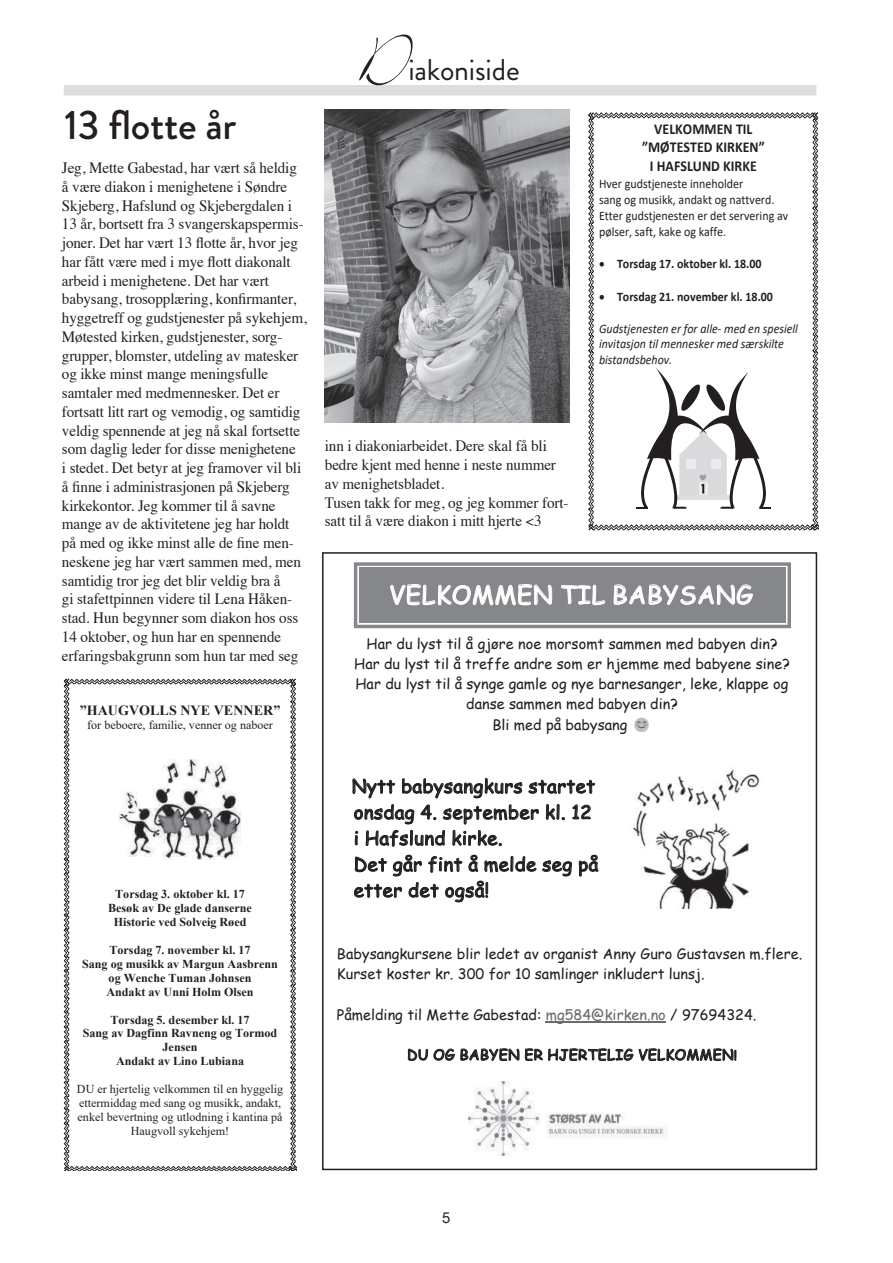
<style>
.page{position:relative;width:893px;height:1263px;background:#fff}
.page>*{position:absolute;margin:0;border:0;box-sizing:border-box;transform-origin:0 0}
.t1{font:72px "Bickley Script";color:#231f20}
.t2{font:500 41.25px "Brandon Grotesque";letter-spacing:-.005em;color:#231f20}
.t3{font:30px "Brandon Grotesque";letter-spacing:-.005em;color:#231f20}
.t4{font:24.45px "Comic Sans MS";letter-spacing:.02em;color:#fff}
.t5{font:18.3px/26px "Comic Sans MS";letter-spacing:.02em;color:#231f20}
.t6{font:15.75px/18.8px "Times";letter-spacing:-.005em;color:#231f20;scale:.96 1}
.t7{font:700 15.15px/18.6px "Calibri";letter-spacing:.005em;color:#231f20;text-align:center;scale:.92 1}
.t8{font:15px "Helvetica Neue";color:#231f20}
.t9{font:14.4px/20.1px "Comic Sans MS";letter-spacing:.005em;color:#231f20}
.t10{font:14.1px "Comic Sans MS";letter-spacing:.025em;color:#231f20}
.t11{font:700 14.1px "Times New Roman";letter-spacing:.005em;color:#231f20}
.t12{font:13.05px/15.9px "Calibri";color:#231f20;scale:.92 1}
.t13{font:italic 13.05px/15.9px "Calibri";color:#231f20;scale:.92 1}
.t14{font:700 13.05px "Calibri";color:#231f20;scale:.92 1}
.t15{font:700 12.15px/14px "Times New Roman";color:#231f20;text-align:center}
.t16{font:12.15px/14px "Times New Roman";color:#231f20;text-align:center}
.s1{color:#6a6b6e}
.s2{font-size:12.15px}
</style>
<div class="page">
<div style="left:64px;top:85px;width:752px;height:11px;background:#dcdddf"></div>
<img style="left:632px;top:769px;width:128px;height:140px">
<hr style="left:546px;top:1022px;width:120px;height:1px;background:#6a6b6e">
<img style="left:468px;top:1082px;width:198px;height:73px">
<svg style="left:354px;top:562px;width:437px;height:66px;background:#8b8d90"></svg>
<svg style="left:64px;top:679px;width:233px;height:491px"></svg>
<img style="left:120px;top:760px;width:121px;height:99px">
<svg style="left:588px;top:112px;width:231px;height:418px"></svg>
<div style="left:322px;top:552px;width:495px;height:618px;border:2px solid #231f20"></div>
<img style="left:325px;top:110px;width:245px;height:313px">
<h2 class="t2" style="left:64px;top:96px;width:174px">13 flotte år</h2>
<p class="t6" style="left:62px;top:157px;width:257px">Jeg, Mette Gabestad, har vært så heldig å være diakon i menighetene i Søndre Skjeberg, Hafslund og Skjebergdalen i 13 år, bortsett fra 3 svangerskapspermis&shy;joner. Det har vært 13 flotte år, hvor jeg har fått være med i mye flott diakonalt arbeid i menighetene. Det har vært babysang, trosopplæring, konfirmanter, hyggetreff og gudstjenester på sykehjem, Møtested kirken, gudstjenester, sorg&shy;grupper, blomster, utdeling av matesker og ikke minst mange meningsfulle samtaler med medmennesker. Det er fortsatt litt rart og vemodig, og samtidig veldig spennende at jeg nå skal fortsette som daglig leder for disse menighetene<br>i stedet. Det betyr at jeg framover vil bli å finne i administrasjonen på Skjeberg kirkekontor. Jeg kommer til å savne mange av de aktivitetene jeg har holdt på med og ikke minst alle de fine men&shy;neskene jeg har vært sammen med, men samtidig tror jeg det blir veldig bra å<br>gi stafettpinnen videre til Lena Håken&shy;stad. Hun begynner som diakon hos oss 14 oktober, og hun har en spennende erfaringsbakgrunn som hun tar med seg</p>
<p class="t11" style="left:80px;top:700px;width:202px">”HAUGVOLLS NYE VENNER”</p>
<p class="t16" style="left:87px;top:717px;width:187px">for beboere, familie, venner og naboer</p>
<p class="t15" style="left:108px;top:887px;width:145px">Torsdag 3. oktober kl. 17<br>Besøk av De glade danserne<br>Historie ved Solveig Røed</p>
<p class="t15" style="left:82px;top:942px;width:197px">Torsdag 7. november kl. 17<br>Sang og musikk av Margun Aasbrenn og Wenche Tuman Johnsen<br>Andakt av Unni Holm Olsen</p>
<p class="t15" style="left:83px;top:1012px;width:196px">Torsdag 5. desember kl. 17<br>Sang av Dagfinn Ravneng og Tormod<br>Jensen<br>Andakt av Lino Lubiana</p>
<p class="t16" style="left:77px;top:1082px;width:208px">DU er hjertelig velkommen til en hyggelig ettermiddag med sang og musikk, andakt, enkel bevertning og utlodning i kantina på Haugvoll sykehjem!</p>
<h1 class="t1" style="left:360px;top:26px;width:50px">D</h1>
<h3 class="t3" style="left:408px;top:49px;width:113px">iakoniside</h3>
<p class="t6" style="left:325px;top:435px;width:255px">inn i diakoniarbeidet. Dere skal få bli bedre kjent med henne i neste nummer av menighetsbladet.<br>Tusen takk for meg, og jeg kommer fort&shy;satt til å være diakon i mitt hjerte &lt;3</p>
<p class="t7" style="left:642px;top:119px;width:135px">VELKOMMEN TIL ”MØTESTED KIRKEN”<br>I HAFSLUND KIRKE</p>
<p class="t12" style="left:599px;top:175px;width:207px">Hver gudstjeneste inneholder<br>sang og musikk, andakt og nattverd.<br>Etter gudstjenesten er det servering av pølser, saft, kake og kaffe.</p>
<p class="t14" style="left:599px;top:255px;width:178px">• Torsdag 17. oktober kl. 18.00</p>
<p class="t14" style="left:599px;top:287px;width:191px">• Torsdag 21. november kl. 18.00</p>
<p class="t13" style="left:599px;top:320px;width:218px">Gudstjenesten er for alle- med en spesiell invitasjon til mennesker med særskilte bistandsbehov.</p>
<h3 class="t4" style="left:389px;top:577px;width:366px">VELKOMMEN TIL BABYSANG</h3>
<p class="t9" style="left:367px;top:633px;width:413px">Har du lyst til å gjøre noe morsomt sammen med babyen din?</p>
<p class="t9" style="left:354px;top:653px;width:437px">Har du lyst til å treffe andre som er hjemme med babyene sine?</p>
<p class="t9" style="left:355px;top:673px;width:434px">Har du lyst til å synge gamle og nye barnesanger, leke, klappe og</p>
<p class="t9" style="left:466px;top:694px;width:213px">danse sammen med babyen din?</p>
<p class="t9" style="left:492px;top:714px;width:137px">Bli med på babysang</p>
<p class="t5" style="left:352px;top:772px;width:248px">Nytt babysangkurs startet onsdag 4. september kl. 12 i Hafslund kirke.<br>Det går fint å melde seg på etter det også!</p>
<p class="t9" style="left:337px;top:943px;width:467px">Babysangkursene blir ledet av organist Anny Guro Gustavsen m.flere.<br>Kurset koster kr. 300 for 10 samlinger inkludert lunsj.</p>
<p class="t9" style="left:337px;top:1004px;width:421px">Påmelding til Mette Gabestad: <span class="s1">mg584@kirken.no</span> / 97694324.</p>
<p class="t10" style="left:407px;top:1044px;width:331px">DU OG BABYEN ER HJERTELIG VELKOMMEN<span class="s2">!</span></p>
<p class="t8" style="left:442px;top:1207px;width:10px">5</p>
</div>
